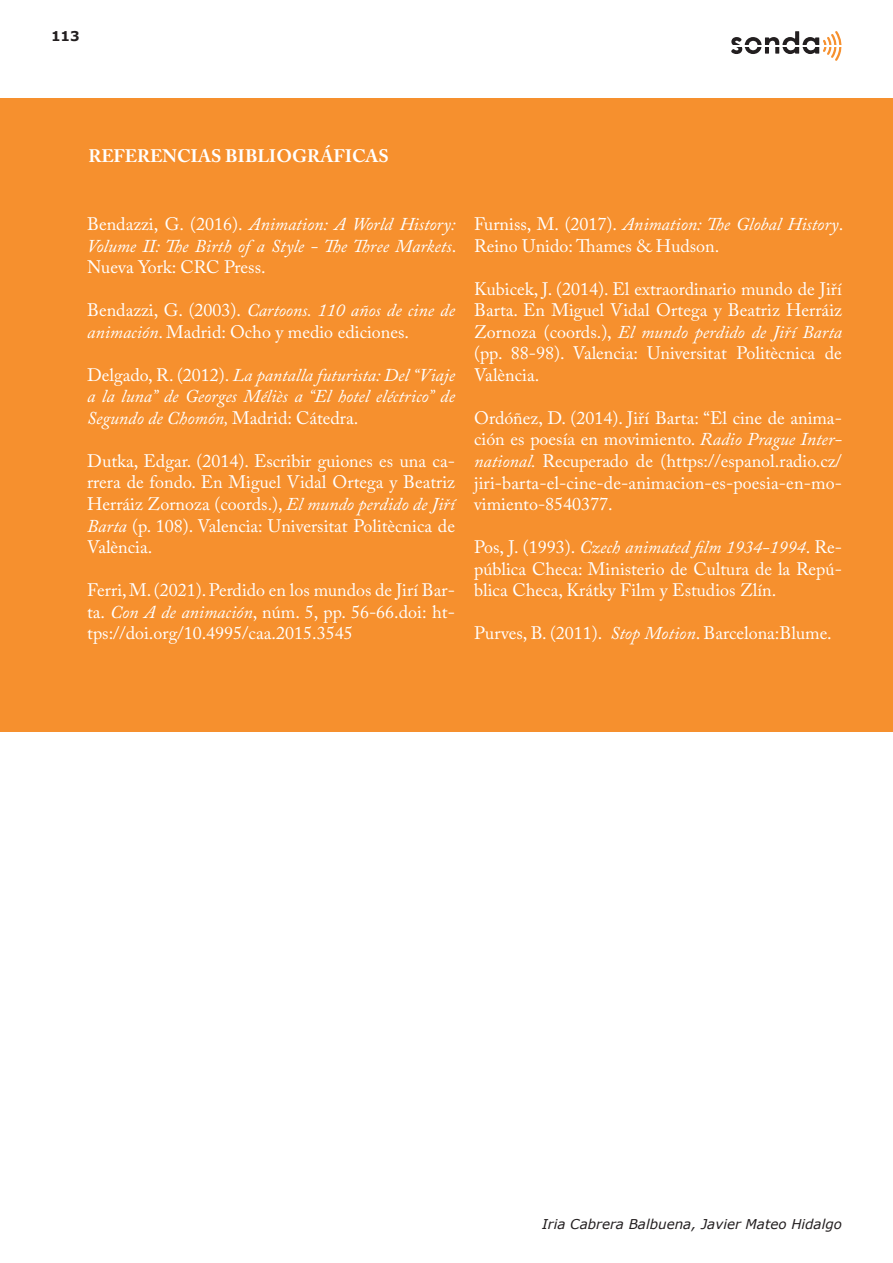
<style>
.page{position:relative;width:893px;height:1263px;background:#fff}
.page>*{position:absolute;margin:0;border:0;box-sizing:border-box;transform-origin:0 0}
.t1{font:18px/21.6px "Adobe Caslon Pro";color:#fff;text-align:justify}
.t2{font:italic 18px/21.6px "Adobe Caslon Pro";color:#fff;text-align:justify}
.t3{font:700 18px "Adobe Caslon Pro";color:#fff}
.t4{font:italic 13.5px "Verdana";color:#231f20}
.t5{font:700 13.5px "Verdana";color:#231f20}
.s1{font-style:normal}
.s2{font-style:italic}
</style>
<div class="page">
<svg style="left:731px;top:31px;width:111px;height:30px"></svg>
<hr style="left:732px;top:45px;width:110px;height:2px;background:#fff">
<div style="left:0;top:98px;width:893px;height:633px;background:#f6902e"></div>
<p class="t5" style="left:51px;top:28px;width:30px">113</p>
<p class="t3" style="left:88px;top:145px;width:302px">REFERENCIAS BIBLIOGRÁFICAS</p>
<p class="t2" style="left:87px;top:213px;width:371px"><span class="s1">Bendazzi, G. (2016).</span> Animation: A World History:<br>Volume II: The Birth of a Style - The Three Markets<span class="s1">.<br>Nueva York: CRC Press.</span></p>
<p class="t1" style="left:87px;top:299px;width:369px">Bendazzi, G. (2003). <span class="s2">Cartoons. 110 años de cine de animación</span>. Madrid: Ocho y medio ediciones.</p>
<p class="t2" style="left:87px;top:364px;width:369px"><span class="s1">Delgado, R. (2012).</span> La pantalla futurista: Del “Viaje a la luna” de Georges Méliès a “El hotel eléctrico” de Segundo de Chomón, <span class="s1">Madrid: Cátedra.</span></p>
<p class="t1" style="left:87px;top:450px;width:369px">Dutka, Edgar. (2014). Escribir guiones es una ca&shy;rrera de fondo. En Miguel Vidal Ortega y Beatriz Herráiz Zornoza (coords.), <span class="s2">El mundo perdido de Jiří Barta</span> (p. 108). Valencia: Universitat Politècnica de València.</p>
<p class="t1" style="left:87px;top:579px;width:369px">Ferri, M. (2021). Perdido en los mundos de Jirí Bar&shy;ta. <span class="s2">Con A de animación</span>, núm. 5, pp. 56-66.doi: ht&shy;tps://doi.org/10.4995/caa.2015.3545</p>
<p class="t1" style="left:474px;top:213px;width:371px">Furniss, M. (2017). <span class="s2">Animation: The Global History</span>.<br>Reino Unido: Thames &amp; Hudson.</p>
<p class="t1" style="left:474px;top:278px;width:369px">Kubicek, J. (2014). El extraordinario mundo de Jiří Barta. En Miguel Vidal Ortega y Beatriz Herráiz Zornoza (coords.), <span class="s2">El mundo perdido de Jiří Barta </span>(pp. 88-98). Valencia: Universitat Politècnica de València.</p>
<p class="t1" style="left:474px;top:407px;width:369px">Ordóñez, D. (2014). Jiří Barta: “El cine de anima&shy;ción es poesía en movimiento. <span class="s2">Radio Prague Inter&shy;national.</span> Recuperado de (https://espanol.radio.cz/ jiri-barta-el-cine-de-animacion-es-poesia-en-mo&shy;vimiento-8540377.</p>
<p class="t1" style="left:474px;top:536px;width:369px">Pos, J. (1993). <span class="s2">Czech animated film 1934-1994</span>. Re&shy;pública Checa: Ministerio de Cultura de la Repú&shy;blica Checa, Krátky Film y Estudios Zlín.</p>
<p class="t1" style="left:474px;top:622px;width:359px">Purves, B. (2011). <span class="s2">Stop Motion</span>. Barcelona:Blume.</p>
<p class="t4" style="left:542px;top:1216px;width:301px">Iria Cabrera Balbuena, Javier Mateo Hidalgo</p>
</div>
